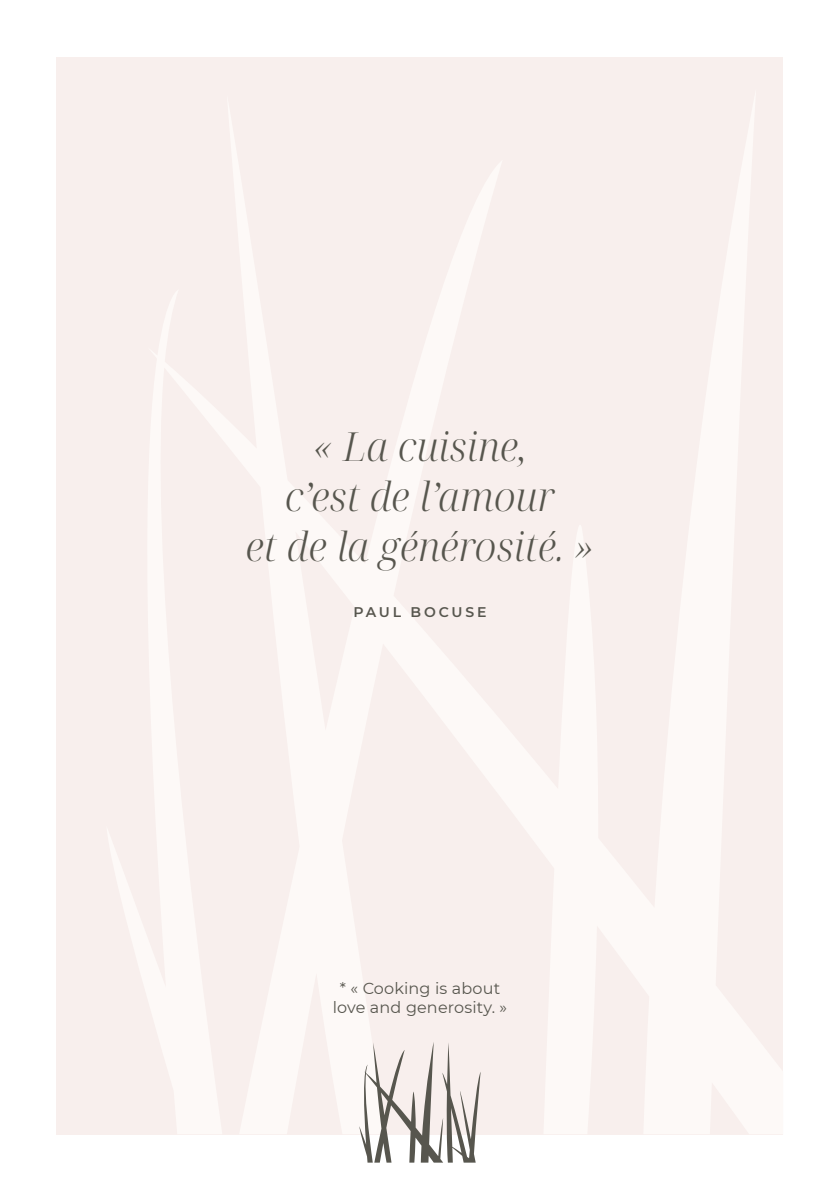
<style>
.page{position:relative;width:840px;height:1191px;background:#fff}
.page>*{position:absolute;margin:0;border:0;box-sizing:border-box;transform-origin:0 0}
.t1{font:italic 300 40px/50px "Noto Serif Display";color:#57564e;text-align:center}
.t2{font:16px/19.2px "Montserrat";letter-spacing:.01em;color:#57564e;text-align:center}
.t3{font:600 14px "Montserrat";letter-spacing:.2em;color:#57564e}
</style>
<div class="page">
<div style="left:57px;top:57px;width:725px;height:1077px;background:#f8efed"></div>
<svg style="left:359px;top:1042px;width:121px;height:120px"></svg>
<p class="t1" style="left:246px;top:424px;width:349px">« La cuisine,<br>c’est de l’amour<br>et de la générosité. »</p>
<p class="t3" style="left:353px;top:602px;width:134px">PAUL BOCUSE</p>
<p class="t2" style="left:332px;top:978px;width:176px">* « Cooking is about love and generosity. »</p>
</div>
